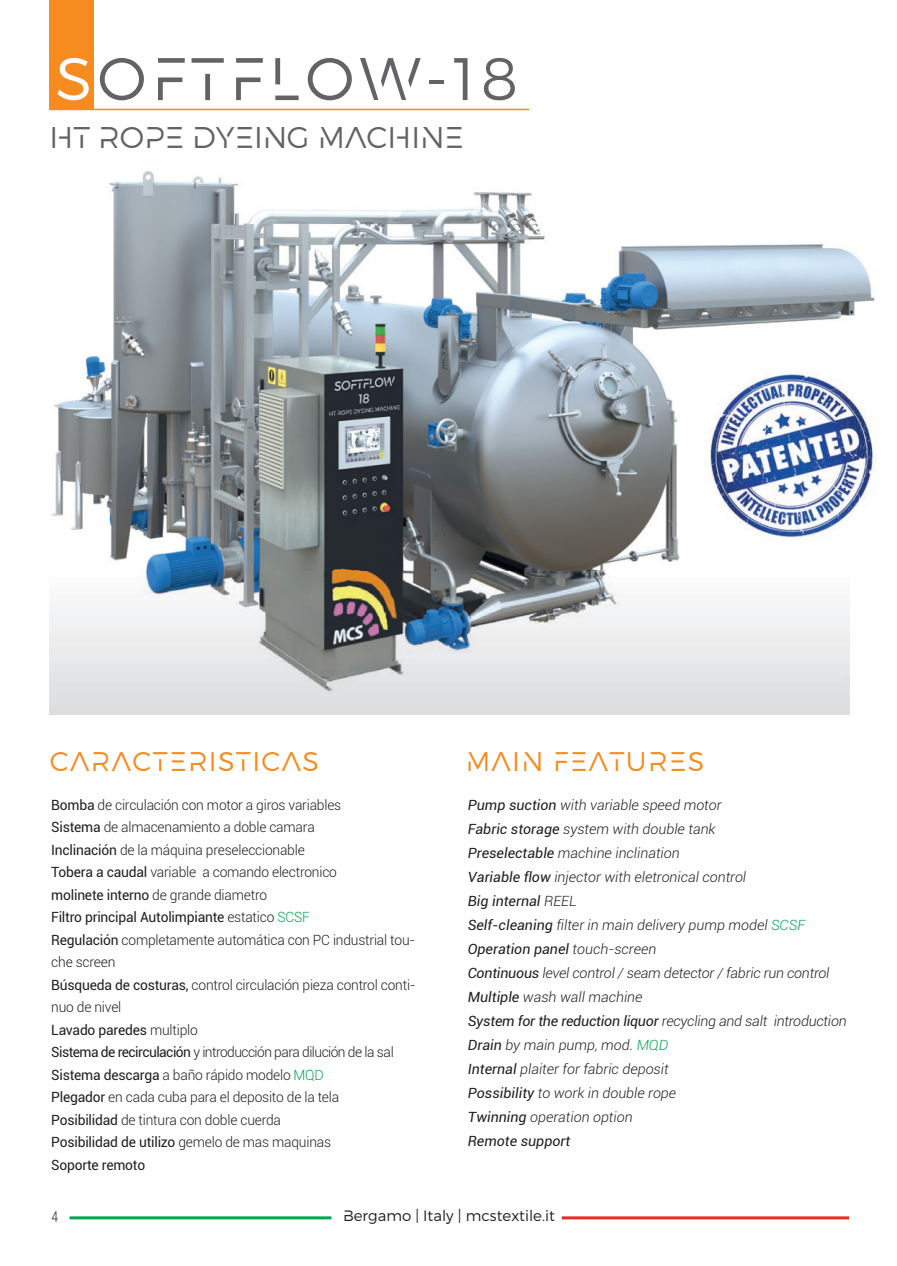
<style>
.page{position:relative;width:897px;height:1266px;background:#fff}
.page>*{position:absolute;margin:0;border:0;box-sizing:border-box;transform-origin:0 0}
.t1{font:60px "Lutech";letter-spacing:.09em;color:#636366}
.t2{font:30px "Lutech";color:#636366}
.t3{font:27px "Lutech";letter-spacing:.05em;color:#f68b1f}
.t4{font:15px "Lutech";color:#231f20}
.t5{font:300 15px "Roboto";color:#231f20;scale:.8 1}
.t6{font:300 14.25px/22.5px "Roboto";letter-spacing:-.015em;color:#231f20}
.t7{font:italic 300 14.25px/24px "Roboto";color:#231f20}
.s1{color:#fff}
.s2{font-weight:400}
.s3{color:#00a54f}
</style>
<div class="page">
<div style="left:49px;top:572px;width:800px;height:142px;background:#dedfe1"></div>
<img style="left:52px;top:171px;width:824px;height:522px">
<img style="left:51px;top:572px;width:798px;height:121px">
<hr style="left:70px;top:1216px;width:261px;height:3px;background:#00a54f">
<hr style="left:562px;top:1216px;width:287px;height:3px;background:#e62c24">
<hr style="left:50px;top:109px;width:479px;height:1px;background:#f68b1f">
<div style="left:49px;top:0;width:45px;height:109px;background:#f68b1f"></div>
<h1 class="t1" style="left:55px;top:44px;width:464px"><span class="s1">S</span>OFTFLOW-18</h1>
<h2 class="t2" style="left:49px;top:120px;width:416px">HT ROPE DYEING MACHINE</h2>
<h3 class="t3" style="left:50px;top:746px;width:271px">CARACTERISTICAS</h3>
<p class="t6" style="left:51px;top:795px;width:366px"><span class="s2">Bomba</span> de circulación con motor a giros variables<br><span class="s2">Sistema</span> de almacenamiento a doble camara<br><span class="s2">Inclinación</span> de la máquina preseleccionable<br><span class="s2">Tobera a caudal</span> variable a comando electronico<br><span class="s2">molinete interno</span> de grande diametro<br><span class="s2">Filtro principal Autolimpiante</span> estatico <span class="s3">SCSF<br></span><span class="s2">Regulación</span> completamente automática con PC industrial tou&shy;che screen<br><span class="s2">Búsqueda de costuras,</span> control circulación pieza control conti&shy;nuo de nivel<br><span class="s2">Lavado paredes</span> multiplo<br><span class="s2">Sistema de recirculación</span> y introducción para dilución de la sal <span class="s2">Sistema descarga</span> a baño rápido modelo <span class="s3">MQD<br></span><span class="s2">Plegador</span> en cada cuba para el deposito de la tela<br><span class="s2">Posibilidad</span> de tintura con doble cuerda<br><span class="s2">Posibilidad de utilizo</span> gemelo de mas maquinas<br><span class="s2">Soporte remoto</span></p>
<h3 class="t3" style="left:466px;top:746px;width:240px">MAIN FEATURES</h3>
<p class="t7" style="left:468px;top:794px;width:380px"><span class="s2">Pump suction</span> with variable speed motor<br><span class="s2">Fabric storage</span> system with double tank<br><span class="s2">Preselectable</span> machine inclination<br><span class="s2">Variable flow</span> injector with eletronical control<br><span class="s2">Big internal</span> REEL<br><span class="s2">Self-cleaning</span> filter in main delivery pump model <span class="s3">SCSF </span><span class="s2">Operation panel</span> touch-screen<br><span class="s2">Continuous</span> level control / seam detector / fabric run control <span class="s2">Multiple</span> wash wall machine<br><span class="s2">System for the reduction liquor</span> recycling and salt introduction <span class="s2">Drain</span> by main pump, mod. <span class="s3">MQD<br></span><span class="s2">Internal</span> plaiter for fabric deposit<br><span class="s2">Possibility</span> to work in double rope<br><span class="s2">Twinning</span> operation option<br><span class="s2">Remote support</span></p>
<p class="t5" style="left:51px;top:1210px;width:10px">4</p>
<p class="t4" style="left:343px;top:1207px;width:213px">Bergamo | Italy | mcstextile.it</p>
</div>
